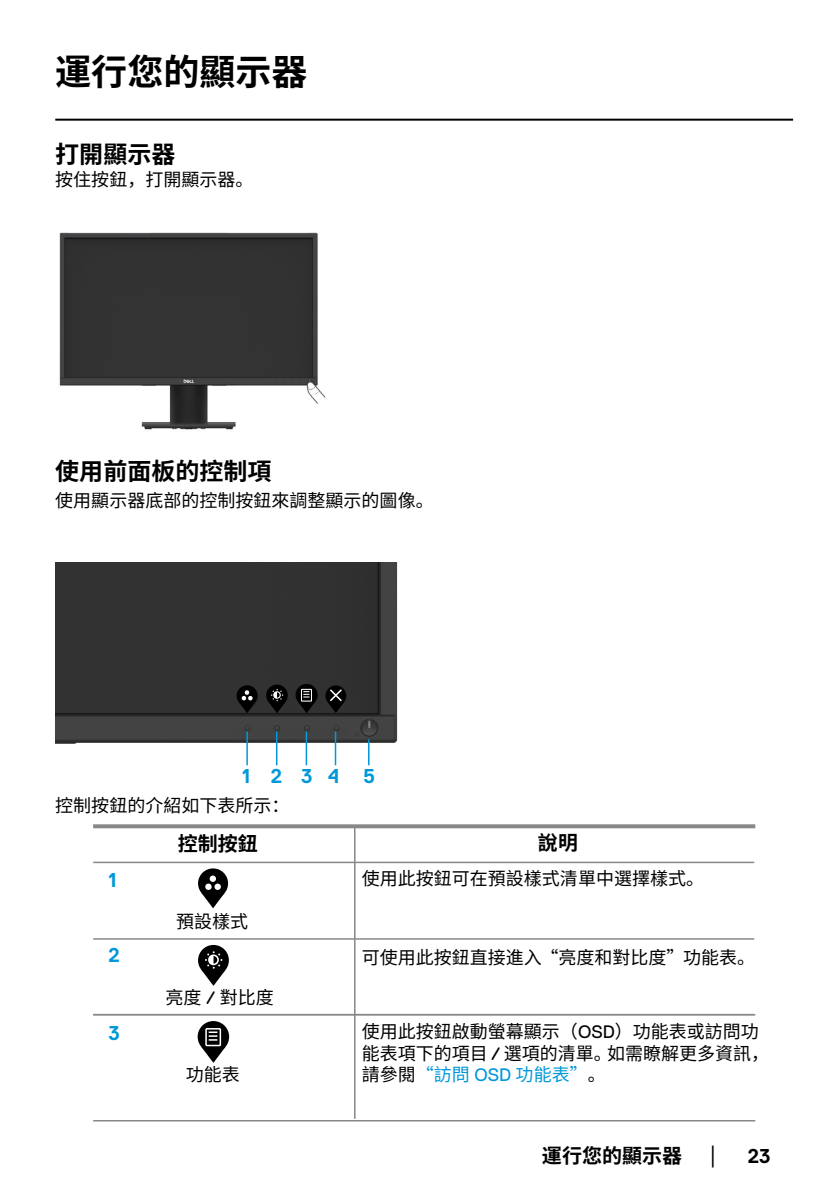
<style>
.page{position:relative;width:840px;height:1191px;background:#fff}
.page>*{position:absolute;margin:0;border:0;box-sizing:border-box;transform-origin:0 0}
.t1{font:700 36px "Noto Sans Hans";color:#000}
.t2{font:700 24px "Noto Sans Hans";color:#000}
.t3{font:700 20px "Noto Sans Hans";color:#000}
.t4{font:700 20px "Dell Replica";color:#0098d9}
.t5{font:700 20px "Dell Replica";color:#000}
.t6{font:18px/21.6px "Noto Sans Hans";color:#000}
.t7{font:18px "Arial";color:#000}
.s1{font-family:"Dell Replica"}
.s2{color:#0098d9}
.s3{font-family:"Dell Replica";color:#0098d9}
</style>
<div class="page">
<hr style="left:55px;top:119px;width:737px;height:2px;background:#000">
<svg style="left:93px;top:824px;width:661px;height:4px;background:#919191"></svg>
<hr style="left:354px;top:826px;width:1px;height:292px;background:#888">
<hr style="left:93px;top:861px;width:660px;height:2px;background:#888">
<hr style="left:93px;top:938px;width:660px;height:1px;background:#888">
<hr style="left:93px;top:1013px;width:660px;height:2px;background:#888">
<hr style="left:93px;top:1014px;width:661px;height:1px;background:#888">
<svg style="left:198px;top:868px;width:30px;height:40px"></svg>
<svg style="left:197px;top:1021px;width:32px;height:41px"></svg>
<svg style="left:198px;top:945px;width:31px;height:41px"></svg>
<img style="left:59px;top:232px;width:267px;height:198px">
<img style="left:55px;top:563px;width:343px;height:188px">
<svg style="left:236px;top:685px;width:21px;height:28px"></svg>
<svg style="left:266px;top:684px;width:21px;height:29px"></svg>
<svg style="left:295px;top:684px;width:22px;height:29px"></svg>
<svg style="left:325px;top:685px;width:21px;height:28px"></svg>
<hr style="left:246px;top:731px;width:2px;height:34px;background:#0098d9">
<hr style="left:276px;top:731px;width:1px;height:34px;background:#0098d9">
<hr style="left:305px;top:731px;width:2px;height:34px;background:#0098d9">
<hr style="left:334px;top:731px;width:2px;height:34px;background:#0098d9">
<svg style="left:368px;top:739px;width:1px;height:26px"></svg>
<hr style="left:93px;top:1120px;width:661px;height:1px;background:#888">
<h1 class="t1" style="left:55px;top:51px;width:254px">運行您的顯示器</h1>
<h2 class="t2" style="left:55px;top:140px;width:121px">打開顯示器</h2>
<p class="t6" style="left:55px;top:169px;width:199px">按住按鈕，打開顯示器。</p>
<h2 class="t2" style="left:55px;top:457px;width:218px">使用前面板的控制項</h2>
<p class="t6" style="left:55px;top:490px;width:380px">使用顯示器底部的控制按鈕來調整顯示的圖像。</p>
<p class="t4" style="left:242px;top:764px;width:134px">123 4 5</p>
<p class="t6" style="left:55px;top:794px;width:236px">控制按鈕的介紹如下表所示：</p>
<p class="t4" style="left:109px;top:869px;width:10px">1</p>
<p class="t4" style="left:109px;top:943px;width:13px">2</p>
<p class="t4" style="left:109px;top:1021px;width:13px">3</p>
<p class="t3" style="left:178px;top:833px;width:82px">控制按鈕</p>
<p class="t6" style="left:176px;top:910px;width:73px">預設樣式</p>
<p class="t6" style="left:165px;top:987px;width:110px">亮度 <span class="s1">/</span> 對比度</p>
<p class="t6" style="left:186px;top:1064px;width:55px">功能表</p>
<p class="t3" style="left:537px;top:831px;width:41px">說明</p>
<p class="t6" style="left:361px;top:868px;width:343px">使用此按鈕可在預設樣式清單中選擇樣式。</p>
<p class="t6" style="left:361px;top:946px;width:395px">可使用此按鈕直接進入“亮度和對比度”功能表。</p>
<p class="t6" style="left:361px;top:1020px;width:408px">使用此按鈕啟動螢幕顯示（<span class="s1">OSD</span>）功能表或訪問功能表項下的項目 <span class="s1">/</span> 選項的清單。如需瞭解更多資訊，請參閱<span class="s2">“訪問</span> <span class="s3">OSD</span> <span class="s2">功能表”</span>。</p>
<p class="t3" style="left:541px;top:1144px;width:141px">運行您的顯示器</p>
<p class="t7" style="left:707px;top:1143px;width:13px">│</p>
<p class="t5" style="left:747px;top:1145px;width:24px">23</p>
</div>
